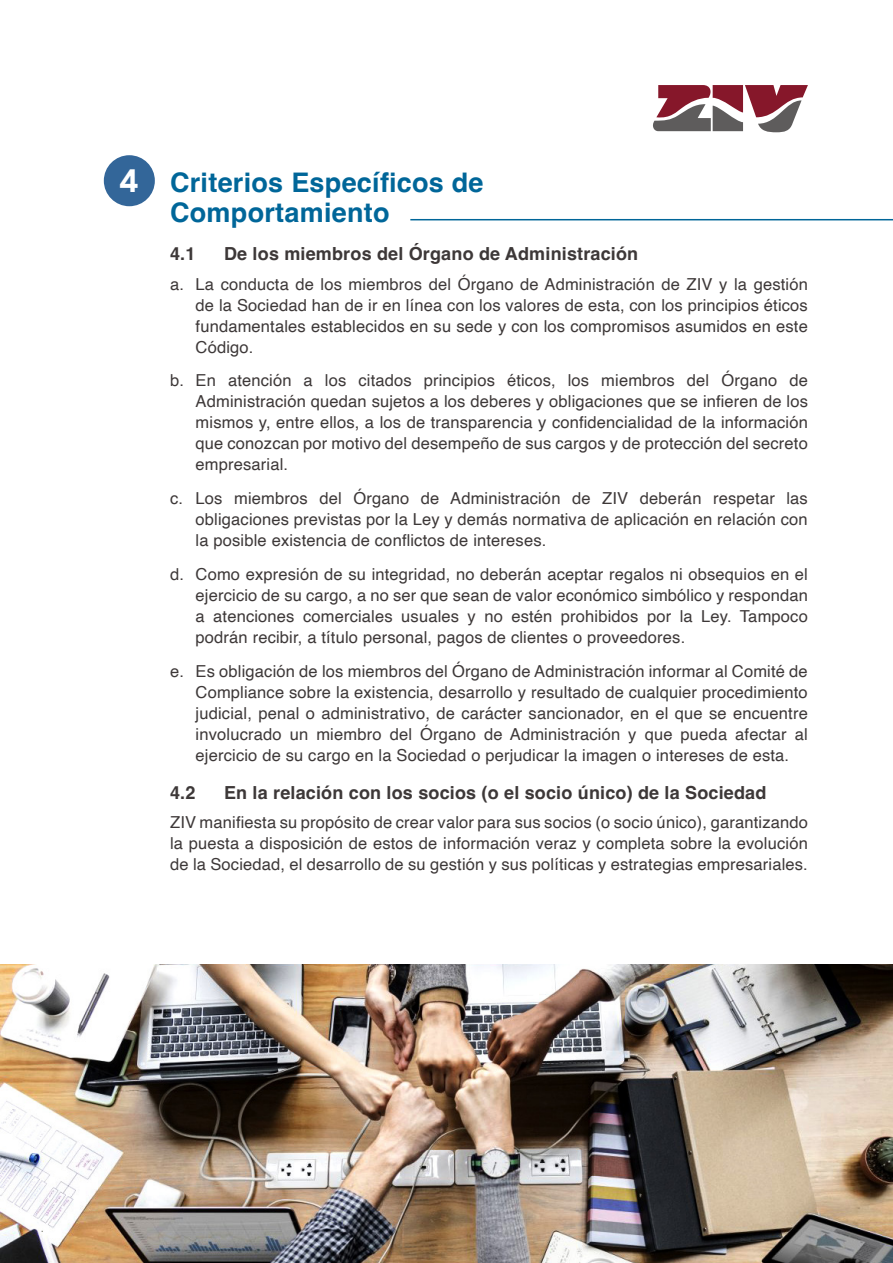
<style>
.page{position:relative;width:893px;height:1263px;background:#fff}
.page>*{position:absolute;margin:0;border:0;box-sizing:border-box;transform-origin:0 0}
.TITULOS_parrafos{font:700 33px "Product Sans";color:#fff}
.TITULOS_parrafos-2{font:700 27px "Helvetica";letter-spacing:.01em;color:#069}
.TITULOS_parrafos-3{font:700 18px "Helvetica";letter-spacing:.01em;color:#3d3838}
.TITULOS_parrafos-4{font:16.5px/21px "Helvetica";letter-spacing:.01em;color:#3d3838;text-align:justify}
</style>
<div class="page">
<svg style="left:653px;top:85px;width:155px;height:47px"></svg>
<div style="left:104px;top:155px;width:51px;height:51px;background:#369;border-radius:50%"></div>
<hr style="left:410px;top:219px;width:483px;height:1px;background:#069">
<img style="left:0;top:964px;width:893px;height:299px">
<p class="TITULOS_parrafos" style="left:119px;top:160px;width:22px">4</p>
<p class="TITULOS_parrafos-2" style="left:170px;top:166px;width:315px">Criterios Específicos de</p>
<p class="TITULOS_parrafos-2" style="left:170px;top:196px;width:221px">Comportamiento</p>
<p class="TITULOS_parrafos-3" style="left:170px;top:243px;width:27px">4.1</p>
<p class="TITULOS_parrafos-3" style="left:224px;top:243px;width:416px">De los miembros del Órgano de Administración</p>
<p class="TITULOS_parrafos-4" style="left:196px;top:274px;width:614px;text-indent:-26px">a. La conducta de los miembros del Órgano de Administración de ZIV y la gestión de la Sociedad han de ir en línea con los valores de esta, con los principios éticos fundamentales establecidos en su sede y con los compromisos asumidos en este Código.</p>
<p class="TITULOS_parrafos-4" style="left:196px;top:370px;width:614px;text-indent:-26px">b. En atención a los citados principios éticos, los miembros del Órgano de Administración quedan sujetos a los deberes y obligaciones que se infieren de los mismos y, entre ellos, a los de transparencia y confidencialidad de la información que conozcan por motivo del desempeño de sus cargos y de protección del secreto empresarial.</p>
<p class="TITULOS_parrafos-4" style="left:196px;top:488px;width:614px;text-indent:-26px">c. Los miembros del Órgano de Administración de ZIV deberán respetar las obligaciones previstas por la Ley y demás normativa de aplicación en relación con la posible existencia de conflictos de intereses.</p>
<p class="TITULOS_parrafos-4" style="left:196px;top:564px;width:614px;text-indent:-26px">d. Como expresión de su integridad, no deberán aceptar regalos ni obsequios en el ejercicio de su cargo, a no ser que sean de valor económico simbólico y respondan a atenciones comerciales usuales y no estén prohibidos por la Ley. Tampoco podrán recibir, a título personal, pagos de clientes o proveedores.</p>
<p class="TITULOS_parrafos-4" style="left:196px;top:661px;width:614px;text-indent:-26px">e. Es obligación de los miembros del Órgano de Administración informar al Comité de Compliance sobre la existencia, desarrollo y resultado de cualquier procedimiento judicial, penal o administrativo, de carácter sancionador, en el que se encuentre involucrado un miembro del Órgano de Administración y que pueda afectar al ejercicio de su cargo en la Sociedad o perjudicar la imagen o intereses de esta.</p>
<p class="TITULOS_parrafos-3" style="left:170px;top:781px;width:27px">4.2</p>
<p class="TITULOS_parrafos-3" style="left:224px;top:781px;width:544px">En la relación con los socios (o el socio único) de la Sociedad</p>
<p class="TITULOS_parrafos-4" style="left:170px;top:812px;width:639px">ZIV manifiesta su propósito de crear valor para sus socios (o socio único), garantizando la puesta a disposición de estos de información veraz y completa sobre la evolución de la Sociedad, el desarrollo de su gestión y sus políticas y estrategias empresariales.</p>
</div>
